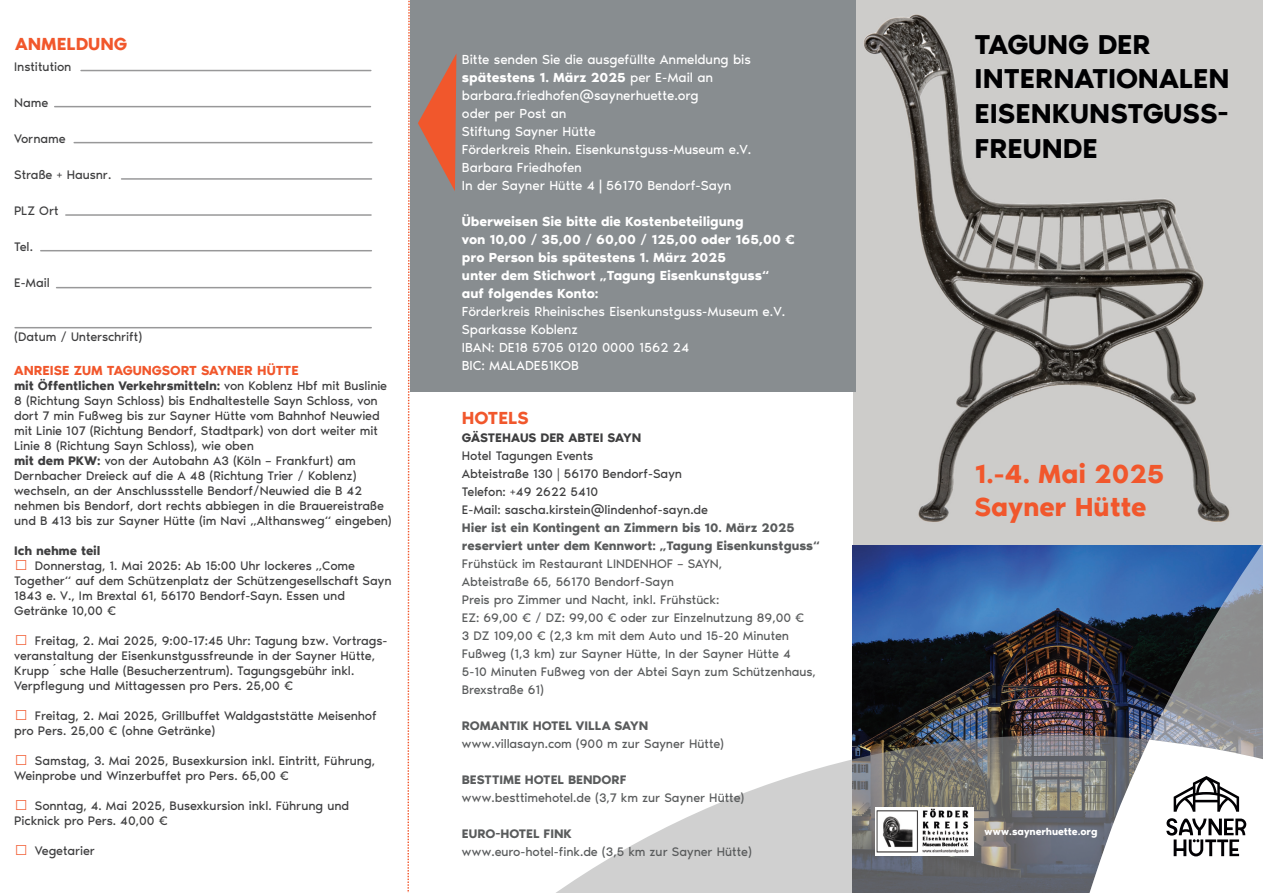
<style>
.page{position:relative;width:1263px;height:893px;background:#fff}
.page>*{position:absolute;margin:0;border:0;box-sizing:border-box;transform-origin:0 0}
.t1{font:600 28.05px/34.8px "Noir Pro";color:#000002}
.t2{font:600 26.85px/33px "Noir Pro";color:#f1572c}
.t3{font:600 18px "Noir Pro";color:#f1572c}
.t4{font:13.5px/18px "Noir Pro";letter-spacing:-.01em;color:#fff}
.t5{font:600 13.5px/18px "Noir Pro";letter-spacing:-.01em;color:#fff}
.t6{font:600 13.5px "Noir Pro";color:#f1572c}
.t7{font:12.75px/15px "Noir Pro";letter-spacing:-.01em;color:#3e3e3f}
.t8{font:12.75px/18px "Noir Pro";color:#595b5c}
.t9{font:600 12.75px/18px "Noir Pro";letter-spacing:-.01em;color:#595b5c}
.t10{font:600 12.75px "Noir Pro";color:#3e3e3f}
.t11{font:600 10.2px "Noir Pro";letter-spacing:-.01em;color:#fff}
.s1{font-weight:600}
.s2{color:#f1572c}
</style>
<div class="page">
<img style="left:853px;top:0;width:175px;height:546px">
<div style="left:410px;top:0;width:446px;height:391px;background:#888d90"></div>
<img style="left:852px;top:546px;width:176px;height:189px">
<svg style="left:1028px;top:0;width:235px;height:735px;background:#9da0a5"></svg>
<svg style="left:556px;top:735px;width:707px;height:158px"></svg>
<svg style="left:1085px;top:740px;width:178px;height:153px"></svg>
<img style="left:875px;top:808px;width:98px;height:47px">
<hr style="left:81px;top:70px;width:290px;height:1px;background:#989899">
<hr style="left:55px;top:106px;width:315px;height:1px;background:#989899">
<hr style="left:74px;top:142px;width:298px;height:1px;background:#989899">
<hr style="left:57px;top:287px;width:314px;height:1px;background:#989899">
<hr style="left:15px;top:327px;width:356px;height:1px;background:#989899">
<hr style="left:122px;top:178px;width:249px;height:2px;background:#989899">
<hr style="left:66px;top:214px;width:305px;height:2px;background:#989899">
<hr style="left:41px;top:250px;width:330px;height:1px;background:#989899">
<svg style="left:418px;top:54px;width:38px;height:137px"></svg>
<svg style="left:407px;top:0;width:3px;height:893px"></svg>
<h3 class="t3" style="left:15px;top:35px;width:114px">ANMELDUNG</h3>
<p class="t7" style="left:14px;top:60px;width:59px">Institution</p>
<p class="t7" style="left:14px;top:96px;width:36px">Name</p>
<p class="t7" style="left:14px;top:132px;width:53px">Vorname</p>
<p class="t7" style="left:14px;top:168px;width:99px">Straße + Hausnr.</p>
<p class="t7" style="left:14px;top:204px;width:46px">PLZ Ort</p>
<p class="t7" style="left:14px;top:240px;width:20px">Tel.</p>
<p class="t7" style="left:14px;top:276px;width:37px">E-Mail</p>
<p class="t7" style="left:14px;top:330px;width:130px">(Datum / Unterschrift)</p>
<p class="t6" style="left:14px;top:364px;width:286px">ANREISE ZUM TAGUNGSORT SAYNER HÜTTE</p>
<p class="t7" style="left:14px;top:379px;width:379px"><span class="s1">mit Öffentlichen Verkehrsmitteln:</span> von Koblenz Hbf mit Buslinie 8 (Richtung Sayn Schloss) bis Endhaltestelle Sayn Schloss, von dort 7 min Fußweg bis zur Sayner Hütte vom Bahnhof Neuwied mit Linie 107 (Richtung Bendorf, Stadtpark) von dort weiter mit Linie 8 (Richtung Sayn Schloss), wie oben<br><span class="s1">mit dem PKW:</span> von der Autobahn A3 (Köln – Frankfurt) am Dernbacher Dreieck auf die A 48 (Richtung Trier / Koblenz) wechseln, an der Anschlussstelle Bendorf/Neuwied die B 42 nehmen bis Bendorf, dort rechts abbiegen in die Brauereistraße und B 413 bis zur Sayner Hütte (im Navi „Althansweg“ eingeben)</p>
<p class="t7" style="left:14px;top:544px;width:379px"><span class="s1">Ich nehme teil<br></span><span class="s2">☐</span> Donnerstag, 1. Mai 2025: Ab 15:00 Uhr lockeres „Come Together“ auf dem Schützenplatz der Schützengesellschaft Sayn 1843 e. V., Im Brextal 61, 56170 Bendorf-Sayn. Essen und Getränke 10,00 €</p>
<p class="t7" style="left:14px;top:634px;width:375px"><span class="s2">☐</span> Freitag, 2. Mai 2025, 9:00-17:45 Uhr: Tagung bzw. Vortrags&shy;veranstaltung der Eisenkunstgussfreunde in der Sayner Hütte, Krupp´sche Halle (Besucherzentrum). Tagungsgebühr inkl.<br>Verpflegung und Mittagessen pro Pers. 25,00 €</p>
<p class="t7" style="left:14px;top:709px;width:364px"><span class="s2">☐</span> Freitag, 2. Mai 2025, Grillbuffet Waldgaststätte Meisenhof pro Pers. 25,00 € (ohne Getränke)</p>
<p class="t7" style="left:14px;top:754px;width:362px"><span class="s2">☐</span> Samstag, 3. Mai 2025, Busexkursion inkl. Eintritt, Führung,<br>Weinprobe und Winzerbuffet pro Pers. 65,00 €</p>
<p class="t7" style="left:14px;top:799px;width:337px"><span class="s2">☐</span> Sonntag, 4. Mai 2025, Busexkursion inkl. Führung und<br>Picknick pro Pers. 40,00 €</p>
<p class="t7" style="left:14px;top:844px;width:82px"><span class="s2">☐</span> Vegetarier</p>
<p class="t4" style="left:462px;top:51px;width:291px">Bitte senden Sie die ausgefüllte Anmeldung bis <span class="s1">spätestens 1. März 2025</span> per E-Mail an barbara.friedhofen@saynerhuette.org<br>oder per Post an<br>Stiftung Sayner Hütte<br>Förderkreis Rhein. Eisenkunstguss-Museum e.V.<br>Barbara Friedhofen<br>In der Sayner Hütte 4 <span class="s1">|</span> 56170 Bendorf-Sayn</p>
<p class="t5" style="left:462px;top:213px;width:334px">Überweisen Sie bitte die Kostenbeteiligung<br>von 10,00 / 35,00 / 60,00 / 125,00 oder 165,00 € pro Person bis spätestens 1. März 2025<br>unter dem Stichwort „Tagung Eisenkunstguss“<br>auf folgendes Konto:</p>
<p class="t4" style="left:462px;top:303px;width:325px">Förderkreis Rheinisches Eisenkunstguss-Museum e.V.<br>Sparkasse Koblenz<br>IBAN: DE18 5705 0120 0000 1562 24<br>BIC: MALADE51KOB</p>
<h3 class="t3" style="left:462px;top:409px;width:68px">HOTELS</h3>
<p class="t10" style="left:462px;top:431px;width:181px">GÄSTEHAUS DER ABTEI SAYN</p>
<p class="t7" style="left:462px;top:447px;width:248px;line-height:18px">Hotel Tagungen Events<br>Abteistraße 130 | 56170 Bendorf-Sayn<br>Telefon: +49 2622 5410<br>E-Mail: sascha.kirstein@lindenhof-sayn.de</p>
<p class="t9" style="left:462px;top:519px;width:359px">Hier ist ein Kontingent an Zimmern bis 10. März 2025 reserviert unter dem Kennwort: „Tagung Eisenkunstguss“</p>
<p class="t8" style="left:462px;top:555px;width:356px">Frühstück im Restaurant LINDENHOF – SAYN,<br>Abteistraße 65, 56170 Bendorf-Sayn<br>Preis pro Zimmer und Nacht, inkl. Frühstück:<br>EZ: 69,00 € / DZ: 99,00 € oder zur Einzelnutzung 89,00 €<br>3 DZ 109,00 € (2,3 km mit dem Auto und 15-20 Minuten Fußweg (1,3 km) zur Sayner Hütte, In der Sayner Hütte 4<br>5-10 Minuten Fußweg von der Abtei Sayn zum Schützenhaus, Brexstraße 61)</p>
<p class="t9" style="left:462px;top:717px;width:188px">ROMANTIK HOTEL VILLA SAYN</p>
<p class="t8" style="left:462px;top:735px;width:264px">www.villasayn.com (900 m zur Sayner Hütte)</p>
<p class="t9" style="left:462px;top:771px;width:166px">BESTTIME HOTEL BENDORF</p>
<p class="t8" style="left:462px;top:789px;width:284px">www.besttimehotel.de (3,7 km zur Sayner Hütte)</p>
<p class="t9" style="left:462px;top:825px;width:112px">EURO-HOTEL FINK</p>
<p class="t8" style="left:462px;top:843px;width:292px">www.euro-hotel-fink.de (3,5 km zur Sayner Hütte)</p>
<h1 class="t1" style="left:974px;top:28px;width:257px">TAGUNG DER<br>INTERNATIONALEN<br>EISENKUNSTGUSS-<br>FREUNDE</h1>
<h2 class="t2" style="left:974px;top:459px;width:191px">1.-4. Mai 2025<br>Sayner Hütte</h2>
<p class="t11" style="left:985px;top:827px;width:115px">www.saynerhuette.org</p>
</div>
